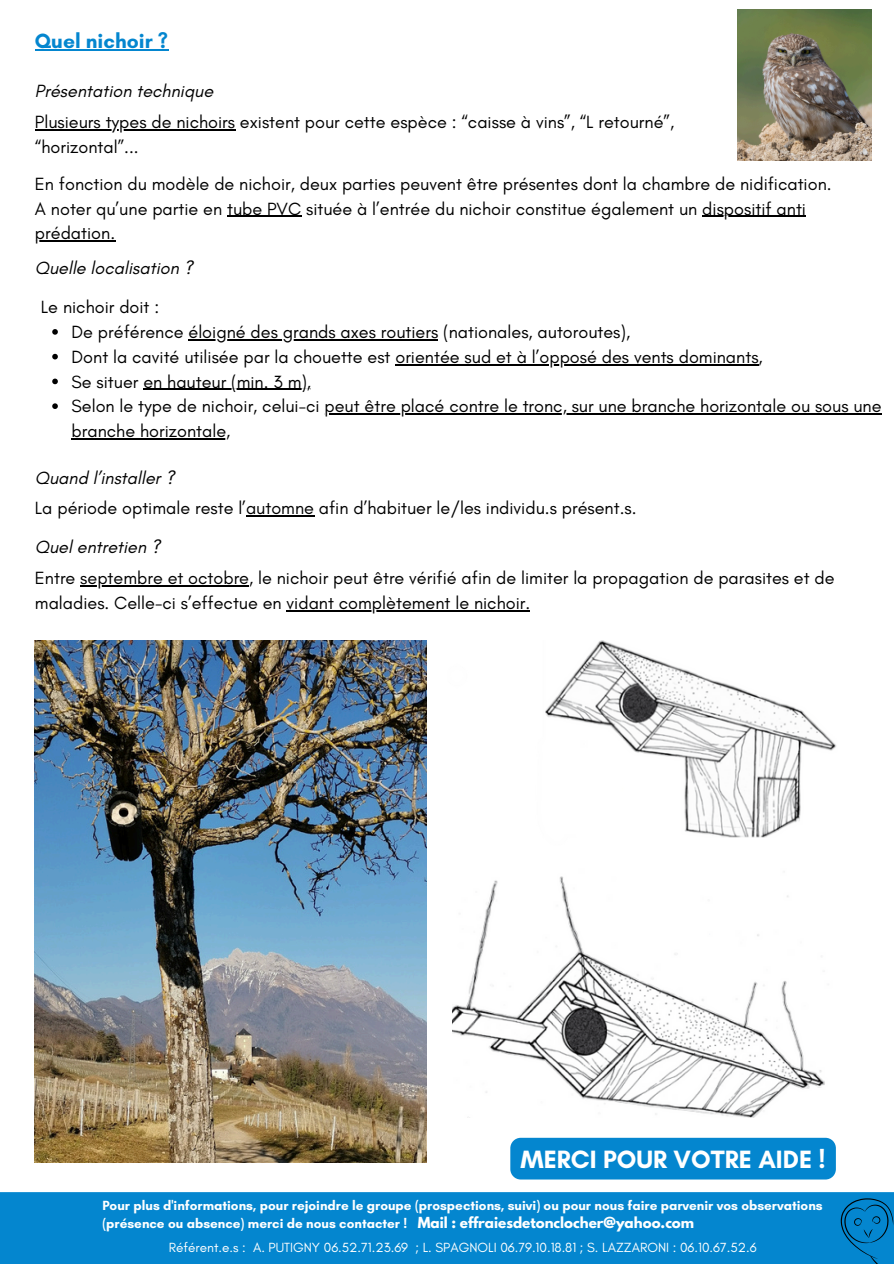
<style>
.page{position:relative;width:894px;height:1264px;background:#fff}
.page>*{position:absolute;margin:0;border:0;box-sizing:border-box;transform-origin:0 0}
.t1{font:700 25.5px "Glacial Indifference";color:#fff}
.t2{font:700 21px "Glacial Indifference";color:#0486cf}
.t3{font:18px/24.8px "Glacial Indifference";color:#000}
.t4{font:italic 18px "Glacial Indifference";color:#000}
.t5{font:700 13.5px/18px "Glacial Indifference";color:#fff}
.t6{font:13.5px "Glacial Indifference";color:#fff}
.t7{font:700 13.5px "League Spartan";color:#fff}
</style>
<div class="page">
<img style="left:737px;top:9px;width:134px;height:151px">
<img style="left:545px;top:640px;width:292px;height:198px">
<img style="left:35px;top:640px;width:391px;height:522px">
<img style="left:452px;top:876px;width:373px;height:241px">
<hr style="left:35px;top:49px;width:133px;height:2px;background:#0486cf">
<div style="left:510px;top:1137px;width:325px;height:42px;background:#0486cf"></div>
<hr style="left:35px;top:129px;width:200px;height:2px;background:#000">
<hr style="left:246px;top:515px;width:68px;height:1px;background:#000">
<hr style="left:80px;top:585px;width:169px;height:1px;background:#000">
<hr style="left:286px;top:610px;width:244px;height:1px;background:#000">
<svg style="left:52px;top:329px;width:6px;height:6px"></svg>
<hr style="left:188px;top:339px;width:250px;height:1px;background:#000">
<svg style="left:52px;top:354px;width:6px;height:5px"></svg>
<hr style="left:395px;top:364px;width:363px;height:1px;background:#000">
<svg style="left:52px;top:378px;width:6px;height:6px"></svg>
<hr style="left:143px;top:389px;width:168px;height:1px;background:#000">
<svg style="left:52px;top:403px;width:6px;height:6px"></svg>
<hr style="left:324px;top:413px;width:557px;height:1px;background:#000">
<hr style="left:72px;top:438px;width:158px;height:1px;background:#000">
<hr style="left:227px;top:216px;width:74px;height:1px;background:#000">
<hr style="left:702px;top:216px;width:103px;height:1px;background:#000">
<hr style="left:35px;top:240px;width:80px;height:2px;background:#000">
<div style="left:0;top:1192px;width:893px;height:71px;background:#0486cf"></div>
<svg style="left:840px;top:1198px;width:53px;height:65px;background:#0379bc"></svg>
<h2 class="t2" style="left:35px;top:28px;width:135px">Quel nichoir ?</h2>
<h3 class="t4" style="left:35px;top:80px;width:180px">Présentation technique</h3>
<p class="t3" style="left:35px;top:110px;width:640px">Plusieurs types de nichoirs existent pour cette espèce : “caisse à vins”, “L retourné”, “horizontal”...</p>
<h4 class="t3" style="left:35px;top:171px;width:798px">En fonction du modèle de nichoir, deux parties peuvent être présentes dont la chambre de nidification.<br>A noter qu’une partie en tube PVC située à l’entrée du nichoir constitue également un dispositif anti</h4>
<h4 class="t3" style="left:35px;top:221px;width:82px">prédation.</h4>
<h3 class="t4" style="left:35px;top:257px;width:159px">Quelle localisation ?</h3>
<h3 class="t3" style="left:41px;top:294px;width:120px">Le nichoir doit :</h3>
<h3 class="t3" style="left:72px;top:319px;width:560px">De préférence éloigné des grands axes routiers (nationales, autoroutes),</h3>
<h3 class="t3" style="left:72px;top:344px;width:692px">Dont la cavité utilisée par la chouette est orientée sud et à l’opposé des vents dominants,</h3>
<p class="t3" style="left:72px;top:369px;width:241px">Se situer en hauteur (min. 3 m),</p>
<p class="t3" style="left:72px;top:393px;width:811px">Selon le type de nichoir, celui-ci peut être placé contre le tronc, sur une branche horizontale ou sous une</p>
<h1 class="t3" style="left:72px;top:418px;width:160px">branche horizontale,</h1>
<h3 class="t4" style="left:35px;top:467px;width:141px">Quand l’installer ?</h3>
<h3 class="t3" style="left:35px;top:495px;width:603px">La période optimale reste l’automne afin d’habituer le/les individu.s présent.s.</h3>
<p class="t4" style="left:35px;top:536px;width:127px">Quel entretien ?</p>
<p class="t3" style="left:35px;top:565px;width:801px">Entre septembre et octobre, le nichoir peut être vérifié afin de limiter la propagation de parasites et de</p>
<p class="t3" style="left:35px;top:590px;width:496px">maladies. Celle-ci s’effectue en vidant complètement le nichoir.</p>
<h3 class="t1" style="left:520px;top:1143px;width:306px">MERCI POUR VOTRE AIDE !</h3>
<p class="t5" style="left:102px;top:1196px;width:721px">Pour plus d'informations, pour rejoindre le groupe (prospections, suivi) ou pour nous faire parvenir vos observations (présence ou absence) merci de nous contacter !</p>
<p class="t7" style="left:417px;top:1216px;width:278px">Mail : effraiesdetonclocher@yahoo.com</p>
<p class="t6" style="left:169px;top:1239px;width:589px">Référent.e.s : A. PUTIGNY 06.52.71.23.69 ; L. SPAGNOLI 06.79.10.18.81 ; S. LAZZARONI : 06.10.67.52.6</p>
</div>
